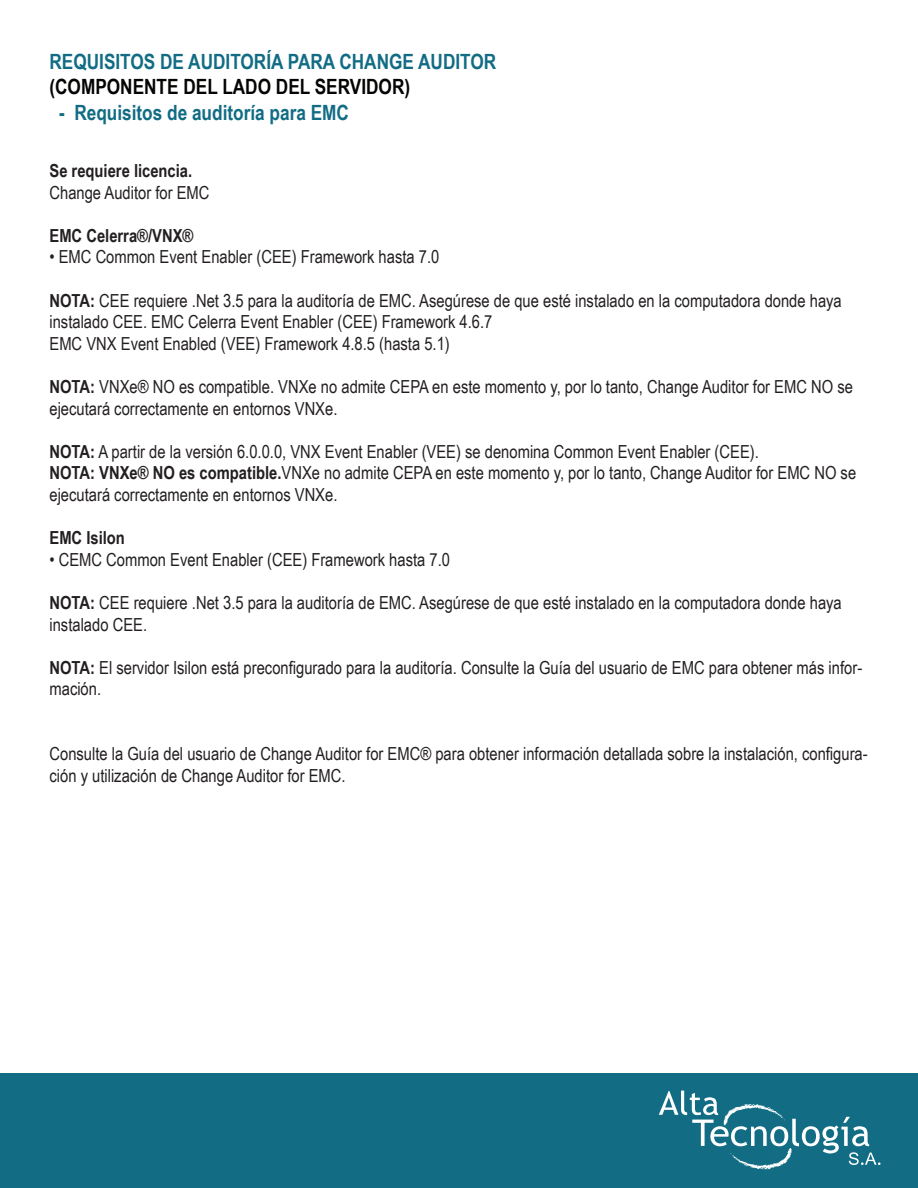
<style>
.page{position:relative;width:918px;height:1188px;background:#fff}
.page>*{position:absolute;margin:0;border:0;box-sizing:border-box;transform-origin:0 0}
.t1{font:700 21px "Arial Narrow";color:#116c84}
.t2{font:700 21px "Arial Narrow";color:#040503}
.t3{font:18px/21.6px "Arial Narrow";color:#231f20}
.t4{font:700 18px "Arial Narrow";color:#231f20}
.s1{font-weight:700}
</style>
<div class="page">
<div style="left:0;top:1073px;width:918px;height:114px;background:#116c84"></div>
<svg style="left:659px;top:1091px;width:222px;height:79px"></svg>
<p class="t1" style="left:50px;top:46px;width:448px">REQUISITOS DE AUDITORÍA PARA CHANGE AUDITOR</p>
<p class="t2" style="left:50px;top:71px;width:362px">(COMPONENTE DEL LADO DEL SERVIDOR)</p>
<p class="t1" style="left:59px;top:96px;width:291px">- Requisitos de auditoría para EMC</p>
<p class="t4" style="left:50px;top:157px;width:144px">Se requiere licencia.</p>
<p class="t3" style="left:50px;top:181px;width:161px">Change Auditor for EMC</p>
<p class="t4" style="left:50px;top:222px;width:145px">EMC Celerra®/VNX®</p>
<p class="t3" style="left:50px;top:245px;width:391px">• EMC Common Event Enabler (CEE) Framework hasta 7.0</p>
<p class="t3" style="left:50px;top:289px;width:794px"><span class="s1">NOTA:</span> CEE requiere .Net 3.5 para la auditoría de EMC. Asegúrese de que esté instalado en la computadora donde haya instalado CEE. EMC Celerra Event Enabler (CEE) Framework 4.6.7<br>EMC VNX Event Enabled (VEE) Framework 4.8.5 (hasta 5.1)</p>
<p class="t3" style="left:50px;top:375px;width:805px"><span class="s1">NOTA:</span> VNXe® NO es compatible. VNXe no admite CEPA en este momento y, por lo tanto, Change Auditor for EMC NO se ejecutará correctamente en entornos VNXe.</p>
<p class="t3" style="left:50px;top:440px;width:808px"><span class="s1">NOTA:</span> A partir de la versión 6.0.0.0, VNX Event Enabler (VEE) se denomina Common Event Enabler (CEE).<br><span class="s1">NOTA: VNXe® NO es compatible.</span>VNXe no admite CEPA en este momento y, por lo tanto, Change Auditor for EMC NO se ejecutará correctamente en entornos VNXe.</p>
<p class="t4" style="left:50px;top:524px;width:77px">EMC Isilon</p>
<p class="t3" style="left:50px;top:548px;width:402px">• CEMC Common Event Enabler (CEE) Framework hasta 7.0</p>
<p class="t3" style="left:50px;top:591px;width:794px"><span class="s1">NOTA:</span> CEE requiere .Net 3.5 para la auditoría de EMC. Asegúrese de que esté instalado en la computadora donde haya instalado CEE.</p>
<p class="t3" style="left:50px;top:656px;width:814px"><span class="s1">NOTA:</span> El servidor Isilon está preconfigurado para la auditoría. Consulte la Guía del usuario de EMC para obtener más infor&shy;mación.</p>
<p class="t3" style="left:50px;top:742px;width:820px">Consulte la Guía del usuario de Change Auditor for EMC® para obtener información detallada sobre la instalación, configura&shy;ción y utilización de Change Auditor for EMC.</p>
</div>
